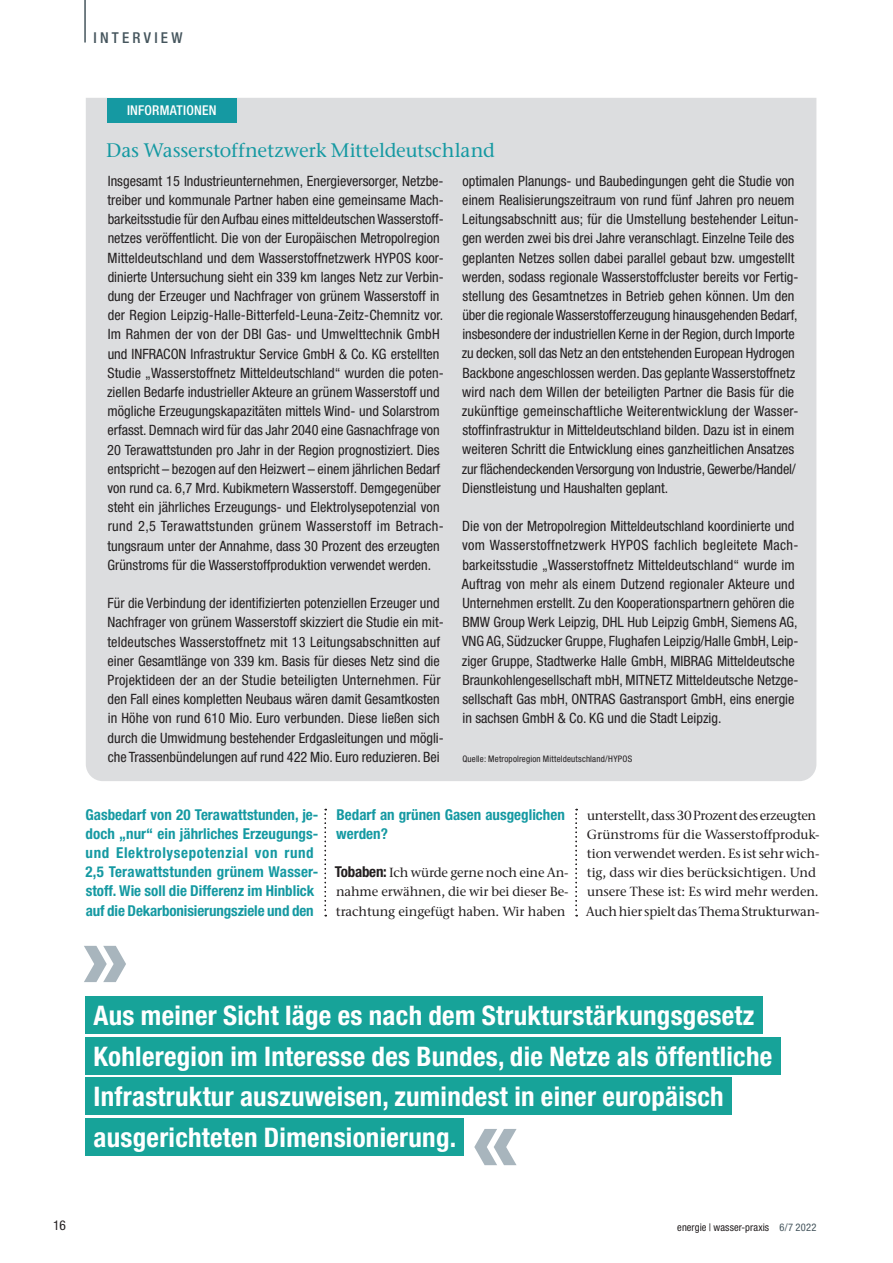
<style>
.page{position:relative;width:893px;height:1263px;background:#fff}
.page>*{position:absolute;margin:0;border:0;box-sizing:border-box;transform-origin:0 0}
.t1{font:67.5px "Gill Sans Std Extra Bold Disp";color:#a8b5bd}
.t2{font:700 condensed 27px/40.5px "Helvetica Neue LT Std";letter-spacing:.01em;color:#fff}
.t3{font:500 19.5px "Stone Serif ITC Pro";letter-spacing:-.005em;color:#1599a2}
.t4{font:700 condensed 15px/19.2px "Helvetica Neue LT Std";color:#1599a2}
.t5{font:500 condensed 15px "Helvetica Neue LT Std";letter-spacing:.215em;color:#45555d}
.t6{font:condensed 14.25px/19.2px "Helvetica Neue LT Std";color:#231f20}
.t7{font:500 condensed 13.5px "Helvetica Neue LT Std";letter-spacing:.015em;color:#fff}
.t8{font:condensed 13.5px "Helvetica Neue LT Std";color:#231f20}
.t9{font:500 13.2px/19.2px "Stone Serif ITC Pro";letter-spacing:-.015em;color:#231f20;text-align:justify}
.t10{font:condensed 10.5px "Helvetica Neue LT Std";letter-spacing:.01em;color:#231f20}
.t11{font:condensed 9px "Helvetica Neue LT Std";letter-spacing:.02em;color:#231f20}
.s1{font-family:"Helvetica Neue LT Std";font-weight:700;font-stretch:condensed;font-size:15px}
.s2{color:#45555d}
</style>
<div class="page">
<svg style="left:325px;top:809px;width:1px;height:107px"></svg>
<svg style="left:575px;top:809px;width:2px;height:107px"></svg>
<div style="left:86px;top:98px;width:730px;height:683px;background:#dcdddf"></div>
<div style="left:107px;top:98px;width:129px;height:25px;background:#1599a2"></div>
<div style="left:85px;top:996px;width:677px;height:38px;background:#17a399"></div>
<div style="left:85px;top:1037px;width:695px;height:37px;background:#17a399"></div>
<div style="left:85px;top:1077px;width:647px;height:38px;background:#17a399"></div>
<div style="left:85px;top:1118px;width:378px;height:37px;background:#17a399"></div>
<hr style="left:84px;top:0;width:2px;height:43px;background:#45555d">
<p class="t5" style="left:94px;top:28px;width:91px">INTERVIEW</p>
<p class="t7" style="left:127px;top:102px;width:91px">INFORMATIONEN</p>
<h3 class="t3" style="left:106px;top:138px;width:390px">Das Wasserstoffnetzwerk Mitteldeutschland</h3>
<p class="t6" style="left:107px;top:171px;width:338px">Insgesamt 15 Industrieunternehmen, Energieversorger, Netzbe&shy;treiber und kommunale Partner haben eine gemeinsame Mach&shy;barkeitsstudie für den Aufbau eines mitteldeutschen Wasserstoff&shy;netzes veröffentlicht. Die von der Europäischen Metropolregion Mitteldeutschland und dem Wasserstoffnetzwerk HYPOS koor&shy;dinierte Untersuchung sieht ein 339 km langes Netz zur Verbin&shy;dung der Erzeuger und Nachfrager von grünem Wasserstoff in der Region Leipzig-Halle-Bitterfeld-Leuna-Zeitz-Chemnitz vor.<br>Im Rahmen der von der DBI Gas- und Umwelttechnik GmbH und INFRACON Infrastruktur Service GmbH &amp; Co. KG erstellten Studie „Wasserstoffnetz Mitteldeutschland“ wurden die poten&shy;ziellen Bedarfe industrieller Akteure an grünem Wasserstoff und mögliche Erzeugungskapazitäten mittels Wind- und Solarstrom erfasst. Demnach wird für das Jahr 2040 eine Gasnachfrage von 20 Terawattstunden pro Jahr in der Region prognostiziert. Dies entspricht – bezogen auf den Heizwert – einem jährlichen Bedarf von rund ca. 6,7 Mrd. Kubikmetern Wasserstoff. Demgegenüber steht ein jährliches Erzeugungs- und Elektrolysepotenzial von rund 2,5 Terawattstunden grünem Wasserstoff im Betrach&shy;tungsraum unter der Annahme, dass 30 Prozent des erzeugten Grünstroms für die Wasserstoffproduktion verwendet werden.</p>
<p class="t6" style="left:107px;top:593px;width:338px">Für die Verbindung der identifizierten potenziellen Erzeuger und Nachfrager von grünem Wasserstoff skizziert die Studie ein mit&shy;teldeutsches Wasserstoffnetz mit 13 Leitungsabschnitten auf einer Gesamtlänge von 339 km. Basis für dieses Netz sind die Projektideen der an der Studie beteiligten Unternehmen. Für den Fall eines kompletten Neubaus wären damit Gesamtkosten in Höhe von rund 610 Mio. Euro verbunden. Diese ließen sich durch die Umwidmung bestehender Erdgasleitungen und mögli&shy;che Trassenbündelungen auf rund 422 Mio. Euro reduzieren. Bei</p>
<p class="t6" style="left:462px;top:171px;width:339px">optimalen Planungs- und Baubedingungen geht die Studie von einem Realisierungszeitraum von rund fünf Jahren pro neuem Leitungsabschnitt aus; für die Umstellung bestehender Leitun&shy;gen werden zwei bis drei Jahre veranschlagt. Einzelne Teile des geplanten Netzes sollen dabei parallel gebaut bzw. umgestellt werden, sodass regionale Wasserstoffcluster bereits vor Fertig&shy;stellung des Gesamtnetzes in Betrieb gehen können. Um den über die regionale Wasserstofferzeugung hinausgehenden Bedarf, insbesondere der industriellen Kerne in der Region, durch Importe zu decken, soll das Netz an den entstehenden European Hydrogen Backbone angeschlossen werden. Das geplante Wasserstoffnetz wird nach dem Willen der beteiligten Partner die Basis für die zukünftige gemeinschaftliche Weiterentwicklung der Wasser&shy;stoffinfrastruktur in Mitteldeutschland bilden. Dazu ist in einem weiteren Schritt die Entwicklung eines ganzheitlichen Ansatzes zur flächendeckenden Versorgung von Industrie, Gewerbe/Handel/ Dienstleistung und Haushalten geplant.</p>
<p class="t6" style="left:462px;top:516px;width:338px">Die von der Metropolregion Mitteldeutschland koordinierte und vom Wasserstoffnetzwerk HYPOS fachlich begleitete Mach&shy;barkeitsstudie „Wasserstoffnetz Mitteldeutschland“ wurde im Auftrag von mehr als einem Dutzend regionaler Akteure und Unternehmen erstellt. Zu den Kooperationspartnern gehören die BMW Group Werk Leipzig, DHL Hub Leipzig GmbH, Siemens AG, VNG AG, Südzucker Gruppe, Flughafen Leipzig/Halle GmbH, Leip&shy;ziger Gruppe, Stadtwerke Halle GmbH, MIBRAG Mitteldeutsche Braunkohlengesellschaft mbH, MITNETZ Mitteldeutsche Netzge&shy;sellschaft Gas mbH, ONTRAS Gastransport GmbH, eins energie in sachsen GmbH &amp; Co. KG und die Stadt Leipzig.</p>
<p class="t11" style="left:462px;top:753px;width:172px">Quelle: Metropolregion Mitteldeutschland/HYPOS</p>
<p class="t4" style="left:85px;top:804px;width:234px">Gasbedarf von 20 Terawattstunden, je&shy;doch „nur“ ein jährliches Erzeugungs&shy;und Elektrolysepotenzial von rund 2,5 Terawattstunden grünem Wasser&shy;stoff. Wie soll die Differenz im Hinblick auf die Dekarbonisierungsziele und den</p>
<p class="t4" style="left:336px;top:804px;width:230px">Bedarf an grünen Gasen ausgeglichen werden?</p>
<p class="t9" style="left:335px;top:863px;width:235px"><span class="s1">Tobaben:</span> Ich würde gerne noch eine An&shy;nahme erwähnen, die wir bei dieser Be&shy;trachtung eingefügt haben. Wir haben</p>
<h1 class="t1" style="left:83px;top:918px;width:46px">»</h1>
<p class="t9" style="left:586px;top:805px;width:235px;text-align:left">unterstellt, dass 30 Prozent des erzeugten Grünstroms für die Wasserstoffproduk&shy;tion verwendet werden. Es ist sehr wich&shy;tig, dass wir dies berücksichtigen. Und unsere These ist: Es wird mehr werden.<br>Auch hier spielt das Thema Strukturwan-</p>
<h2 class="t2" style="left:94px;top:995px;width:680px">Aus meiner Sicht läge es nach dem Strukturstärkungsgesetz Kohleregion im Interesse des Bundes, die Netze als öffentliche Infrastruktur auszuweisen, zumindest in einer europäisch ausgerichteten Dimensionierung.</h2>
<h1 class="t1" style="left:473px;top:1101px;width:46px">«</h1>
<p class="t8" style="left:53px;top:1218px;width:14px">16</p>
<p class="t10" style="left:677px;top:1221px;width:141px">energie | wasser-praxis <span class="s2">6/7 2022</span></p>
</div>
